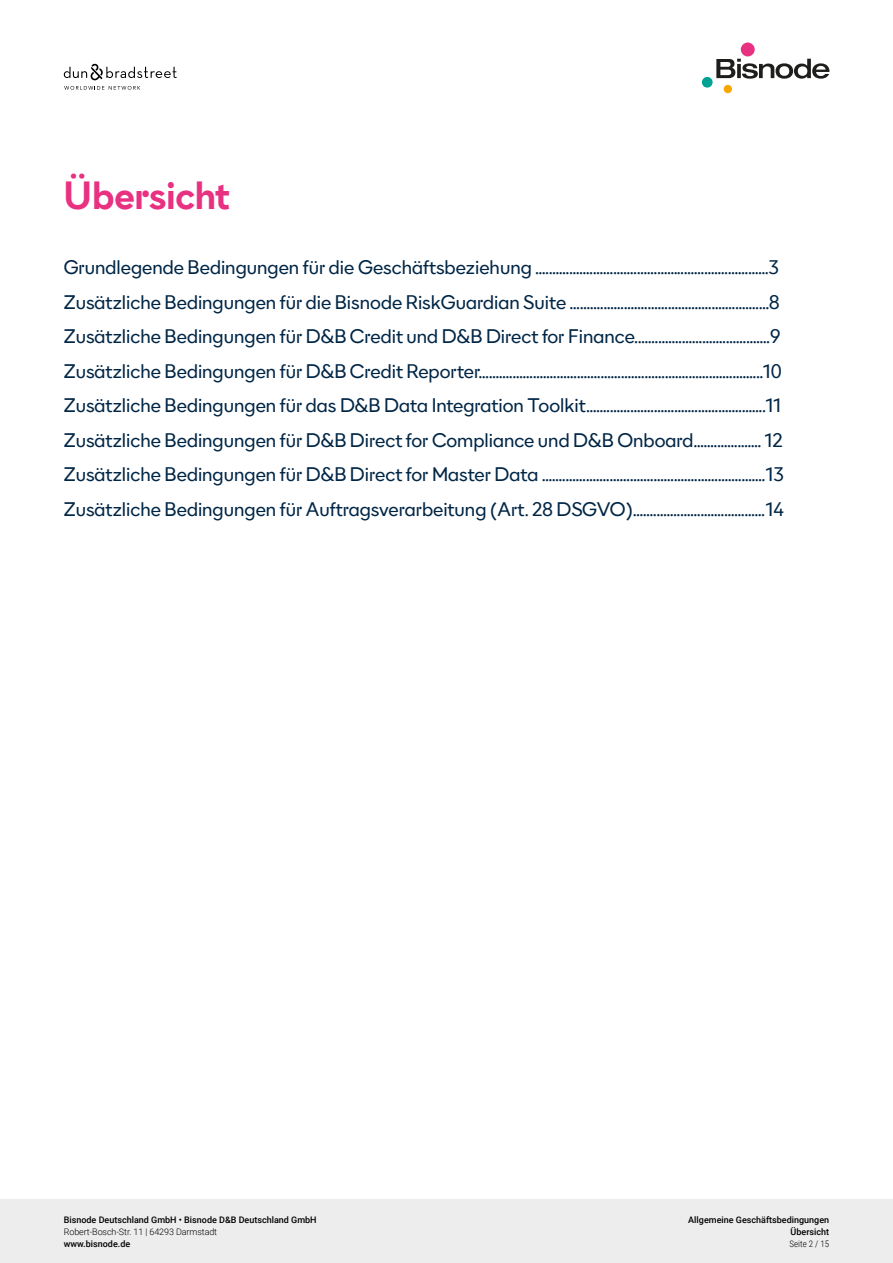
<style>
.page{position:relative;width:893px;height:1263px;background:#fff}
.page>*{position:absolute;margin:0;border:0;box-sizing:border-box;transform-origin:0 0}
.t1{font:700 36px "Bisnode Sans";color:#e83181}
.t2{font:18px/34.5px "Bisnode Sans";color:#002646}
.t3{font:500 9px/12px "Roboto";color:#000;text-align:right}
.t4{font:300 9px "Roboto";letter-spacing:-.01em;color:#000}
.t5{font:300 9px "Roboto Condensed";color:#000}
</style>
<div class="page">
<div style="left:0;top:1199px;width:893px;height:64px;background:#ededed"></div>
<svg style="left:716px;top:59px;width:113px;height:20px"></svg>
<div style="left:741px;top:43px;width:14px;height:13px;background:#e83181;border-radius:50%"></div>
<div style="left:702px;top:77px;width:11px;height:11px;background:#00a295;border-radius:50%"></div>
<div style="left:724px;top:85px;width:8px;height:8px;background:#f7a600;border-radius:50%"></div>
<svg style="left:64px;top:63px;width:113px;height:17px"></svg>
<svg style="left:64px;top:86px;width:76px;height:4px"></svg>
<h1 class="t1" style="left:64px;top:171px;width:167px">Übersicht</h1>
<p class="t2" style="left:64px;top:250px;width:722px">Grundlegende Bedingungen für die Geschäftsbeziehung .....................................................................3<br>Zusätzliche Bedingungen für die Bisnode RiskGuardian Suite ...........................................................8<br>Zusätzliche Bedingungen für D&amp;B Credit und D&amp;B Direct for Finance........................................9<br>Zusätzliche Bedingungen für D&amp;B Credit Reporter....................................................................................10<br>Zusätzliche Bedingungen für das D&amp;B Data Integration Toolkit.....................................................11<br>Zusätzliche Bedingungen für D&amp;B Direct for Compliance und D&amp;B Onboard.................... 12<br>Zusätzliche Bedingungen für D&amp;B Direct for Master Data ..................................................................13<br>Zusätzliche Bedingungen für Auftragsverarbeitung (Art. 28 DSGVO).......................................14</p>
<p class="t3" style="left:64px;top:1213px;width:254px">Bisnode Deutschland GmbH • Bisnode D&amp;B Deutschland GmbH</p>
<p class="t4" style="left:64px;top:1225px;width:155px">Robert-Bosch-Str. 11 | 64293 Darmstadt</p>
<p class="t3" style="left:64px;top:1237px;width:68px">www.bisnode.de</p>
<p class="t3" style="left:688px;top:1213px;width:142px">Allgemeine Geschäftsbedingungen<br>Übersicht</p>
<p class="t5" style="left:789px;top:1237px;width:41px">Seite 2 / 15</p>
</div>
